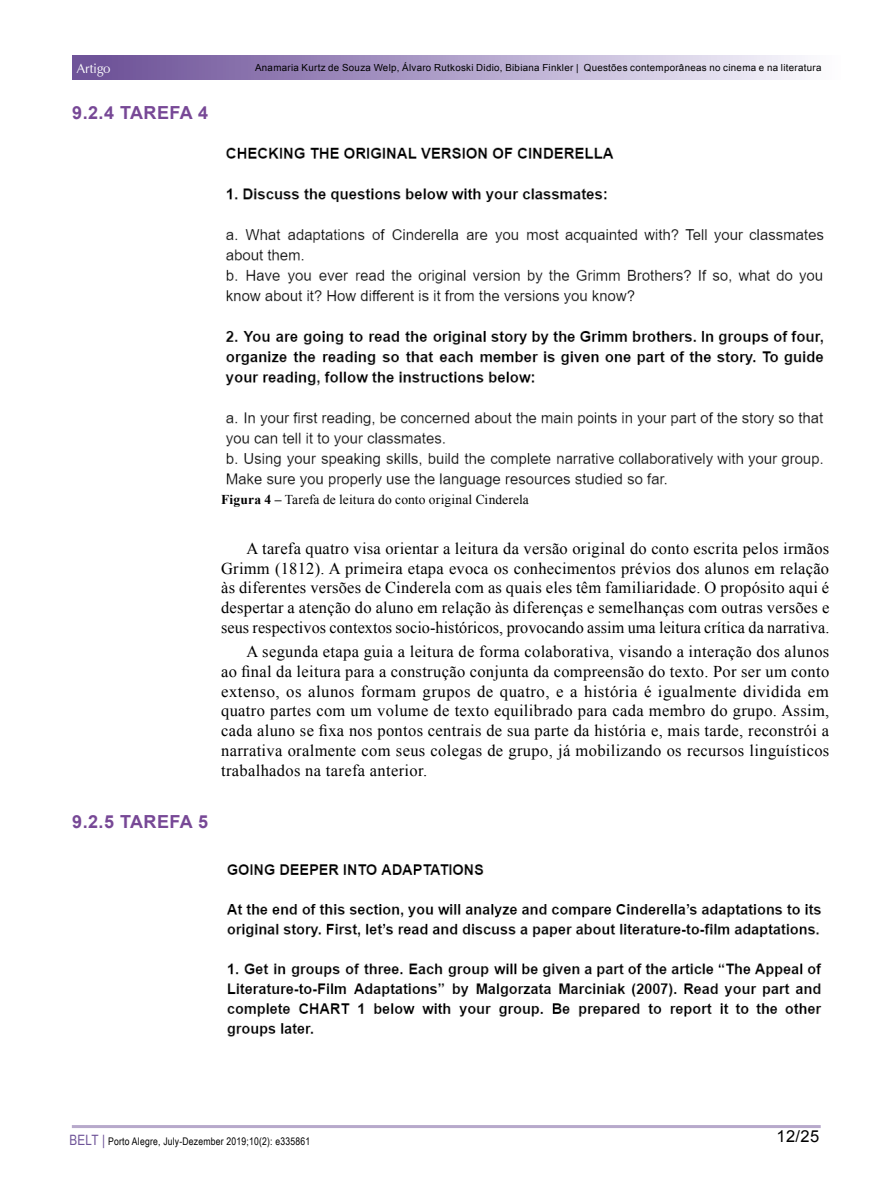
<style>
.page{position:relative;width:893px;height:1191px;background:#fff}
.page>*{position:absolute;margin:0;border:0;box-sizing:border-box;transform-origin:0 0}
.t1{font:700 18px "Arial";letter-spacing:.025em;color:#774896}
.t2{font:16.5px/19.8px "Times New Roman";letter-spacing:.01em;color:#000;text-align:justify}
.t3{font:16.5px "Arial";color:#000}
.t4{font:13.5px "Times New Roman";letter-spacing:.005em;color:#000}
.t5{font:13.5px "Zapf Humanist 601 BT";color:#fff}
.t6{font:10.5px "Arial Narrow";letter-spacing:.02em;color:#000}
.t7{font:9.75px "Arial";letter-spacing:.03em;color:#000}
.s1{font-weight:700}
.s2{font-size:14.25px;color:#6e5398}
</style>
<div class="page">
<div style="left:72px;top:55px;width:768px;height:25px;background:linear-gradient(to right,#684a94,#fbfbff)"></div>
<hr style="left:72px;top:1125px;width:749px;height:3px;background:#b7a9cb">
<img style="left:225px;top:147px;width:599px;height:339px">
<img style="left:227px;top:864px;width:595px;height:173px">
<p class="t5" style="left:77px;top:60px;width:35px">Artigo</p>
<p class="t7" style="left:255px;top:61px;width:568px">Anamaria Kurtz de Souza Welp, Álvaro Rutkoski Didio, Bibiana Finkler | Questões contemporâneas no cinema e na literatura</p>
<p class="t1" style="left:72px;top:101px;width:137px">9.2.4 TAREFA 4</p>
<p class="t4" style="left:221px;top:490px;width:309px"><span class="s1">Figura 4 –</span> Tarefa de leitura do conto original Cinderela</p>
<p class="t2" style="left:221px;top:538px;width:610px;text-indent:26px">A tarefa quatro visa orientar a leitura da versão original do conto escrita pelos irmãos Grimm (1812). A primeira etapa evoca os conhecimentos prévios dos alunos em relação às diferentes versões de Cinderela com as quais eles têm familiaridade. O propósito aqui é despertar a atenção do aluno em relação às diferenças e semelhanças com outras versões e seus respectivos contextos socio-históricos, provocando assim uma leitura crítica da narrativa.</p>
<p class="t2" style="left:221px;top:641px;width:610px;text-indent:26px">A segunda etapa guia a leitura de forma colaborativa, visando a interação dos alunos ao final da leitura para a construção conjunta da compreensão do texto. Por ser um conto extenso, os alunos formam grupos de quatro, e a história é igualmente dividida em quatro partes com um volume de texto equilibrado para cada membro do grupo. Assim, cada aluno se fixa nos pontos centrais de sua parte da história e, mais tarde, reconstrói a narrativa oralmente com seus colegas de grupo, já mobilizando os recursos linguísticos trabalhados na tarefa anterior.</p>
<p class="t1" style="left:72px;top:810px;width:137px">9.2.5 TAREFA 5</p>
<p class="t6" style="left:69px;top:1133px;width:242px"><span class="s2">BELT |</span> Porto Alegre, July-Dezember 2019;10(2): e335861</p>
<p class="t3" style="left:776px;top:1125px;width:44px">12/25</p>
</div>
